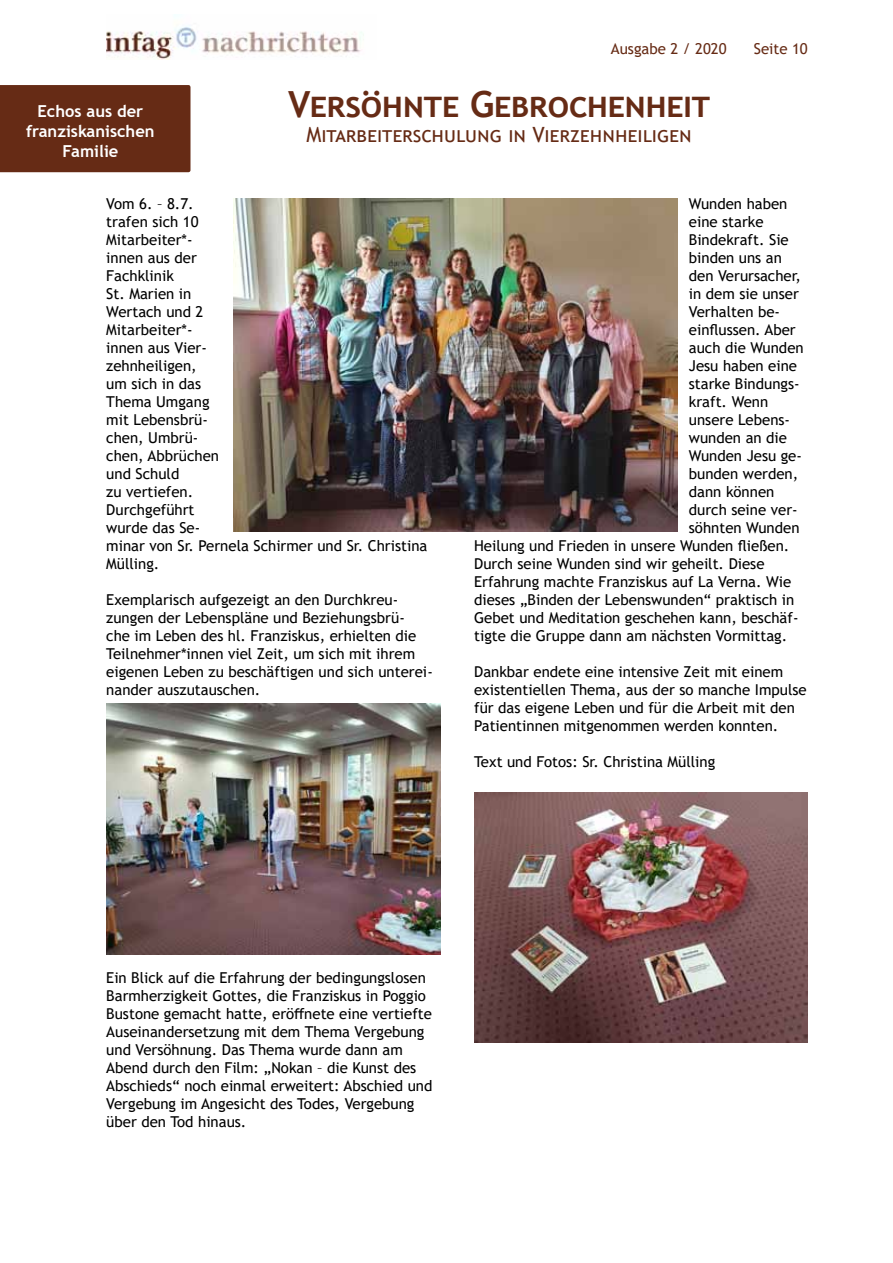
<style>
.page{position:relative;width:893px;height:1263px;background:#fff}
.page>*{position:absolute;margin:0;border:0;box-sizing:border-box;transform-origin:0 0}
.t1{font:700 36px "Trebuchet MS";color:#662b15}
.t2{font:21px "Trebuchet MS";letter-spacing:.03em;color:#662b15}
.t3{font:700 16.5px/19.8px "Trebuchet MS";color:#fff;text-align:center}
.t4{font:15px/18px "Trebuchet MS";color:#000}
.t5{font:15px "Trebuchet MS";color:#662b15}
</style>
<div class="page">
<div style="left:0;top:85px;width:190px;height:87px;background:#662b15"></div>
<img style="left:233px;top:198px;width:445px;height:334px">
<img style="left:106px;top:704px;width:334px;height:250px">
<img style="left:474px;top:792px;width:334px;height:250px">
<img style="left:106px;top:26px;width:258px;height:33px">
<p class="t3" style="left:26px;top:101px;width:130px">Echos aus der franziskanischen<br>Familie</p>
<p class="t5" style="left:611px;top:39px;width:117px">Ausgabe 2 / 2020</p>
<p class="t5" style="left:754px;top:39px;width:56px">Seite 10</p>
<h1 class="t1" style="left:288px;top:81px;width:420px">Versöhnte Gebrochenheit</h1>
<h2 class="t2" style="left:307px;top:121px;width:387px">Mitarbeiterschulung in Vierzehnheiligen</h2>
<p class="t4" style="left:106px;top:195px;width:323px">Vom 6. – 8.7.<br>trafen sich 10<br>Mitarbeiter*-<br>innen aus der<br>Fachklinik<br>St. Marien in<br>Wertach und 2<br>Mitarbeiter*-<br>innen aus Vier-<br>zehnheiligen,<br>um sich in das<br>Thema Umgang<br>mit Lebensbrü-<br>chen, Umbrü-<br>chen, Abbrüchen<br>und Schuld<br>zu vertiefen.<br>Durchgeführt<br>wurde das Se-<br>minar von Sr. Pernela Schirmer und Sr. Christina<br>Mülling.</p>
<p class="t4" style="left:106px;top:591px;width:328px">Exemplarisch aufgezeigt an den Durchkreu&shy;zungen der Lebenspläne und Beziehungsbrü-<br>che im Leben des hl. Franziskus, erhielten die Teilnehmer*innen viel Zeit, um sich mit ihrem eigenen Leben zu beschäftigen und sich unterei&shy;nander auszutauschen.</p>
<p class="t4" style="left:689px;top:195px;width:100px">Wunden haben</p>
<p class="t4" style="left:689px;top:213px;width:76px">eine starke</p>
<p class="t4" style="left:689px;top:231px;width:101px">Bindekraft. Sie</p>
<p class="t4" style="left:689px;top:249px;width:95px">binden uns an</p>
<p class="t4" style="left:689px;top:267px;width:114px">den Verursacher,</p>
<p class="t4" style="left:689px;top:285px;width:111px">in dem sie unser</p>
<p class="t4" style="left:689px;top:303px;width:93px">Verhalten be-</p>
<p class="t4" style="left:689px;top:321px;width:108px">einflussen. Aber</p>
<p class="t4" style="left:689px;top:339px;width:116px">auch die Wunden</p>
<p class="t4" style="left:689px;top:357px;width:110px">Jesu haben eine</p>
<p class="t4" style="left:689px;top:375px;width:112px">starke Bindungs-</p>
<p class="t4" style="left:689px;top:393px;width:81px">kraft. Wenn</p>
<p class="t4" style="left:689px;top:411px;width:103px">unsere Lebens-</p>
<p class="t4" style="left:689px;top:429px;width:100px">wunden an die</p>
<p class="t4" style="left:689px;top:447px;width:115px">Wunden Jesu ge-</p>
<p class="t4" style="left:689px;top:465px;width:111px">bunden werden,</p>
<p class="t4" style="left:689px;top:483px;width:87px">dann können</p>
<p class="t4" style="left:689px;top:501px;width:110px">durch seine ver-</p>
<p class="t4" style="left:689px;top:519px;width:112px">söhnten Wunden</p>
<p class="t4" style="left:474px;top:537px;width:317px">Heilung und Frieden in unsere Wunden fließen.</p>
<p class="t4" style="left:474px;top:555px;width:292px">Durch seine Wunden sind wir geheilt. Diese</p>
<p class="t4" style="left:474px;top:573px;width:319px">Erfahrung machte Franziskus auf La Verna. Wie</p>
<p class="t4" style="left:474px;top:591px;width:322px">dieses „Binden der Lebenswunden“ praktisch in</p>
<p class="t4" style="left:474px;top:609px;width:326px">Gebet und Meditation geschehen kann, beschäf-</p>
<p class="t4" style="left:474px;top:627px;width:315px">tigte die Gruppe dann am nächsten Vormittag.</p>
<p class="t4" style="left:474px;top:663px;width:334px">Dankbar endete eine intensive Zeit mit einem existentiellen Thema, aus der so manche Impulse für das eigene Leben und für die Arbeit mit den Patientinnen mitgenommen werden konnten.</p>
<p class="t4" style="left:474px;top:753px;width:243px">Text und Fotos: Sr. Christina Mülling</p>
<p class="t4" style="left:106px;top:969px;width:328px">Ein Blick auf die Erfahrung der bedingungslosen Barmherzigkeit Gottes, die Franziskus in Poggio Bustone gemacht hatte, eröffnete eine vertiefte Auseinandersetzung mit dem Thema Vergebung und Versöhnung. Das Thema wurde dann am Abend durch den Film: „Nokan – die Kunst des Abschieds“ noch einmal erweitert: Abschied und Vergebung im Angesicht des Todes, Vergebung über den Tod hinaus.</p>
</div>
